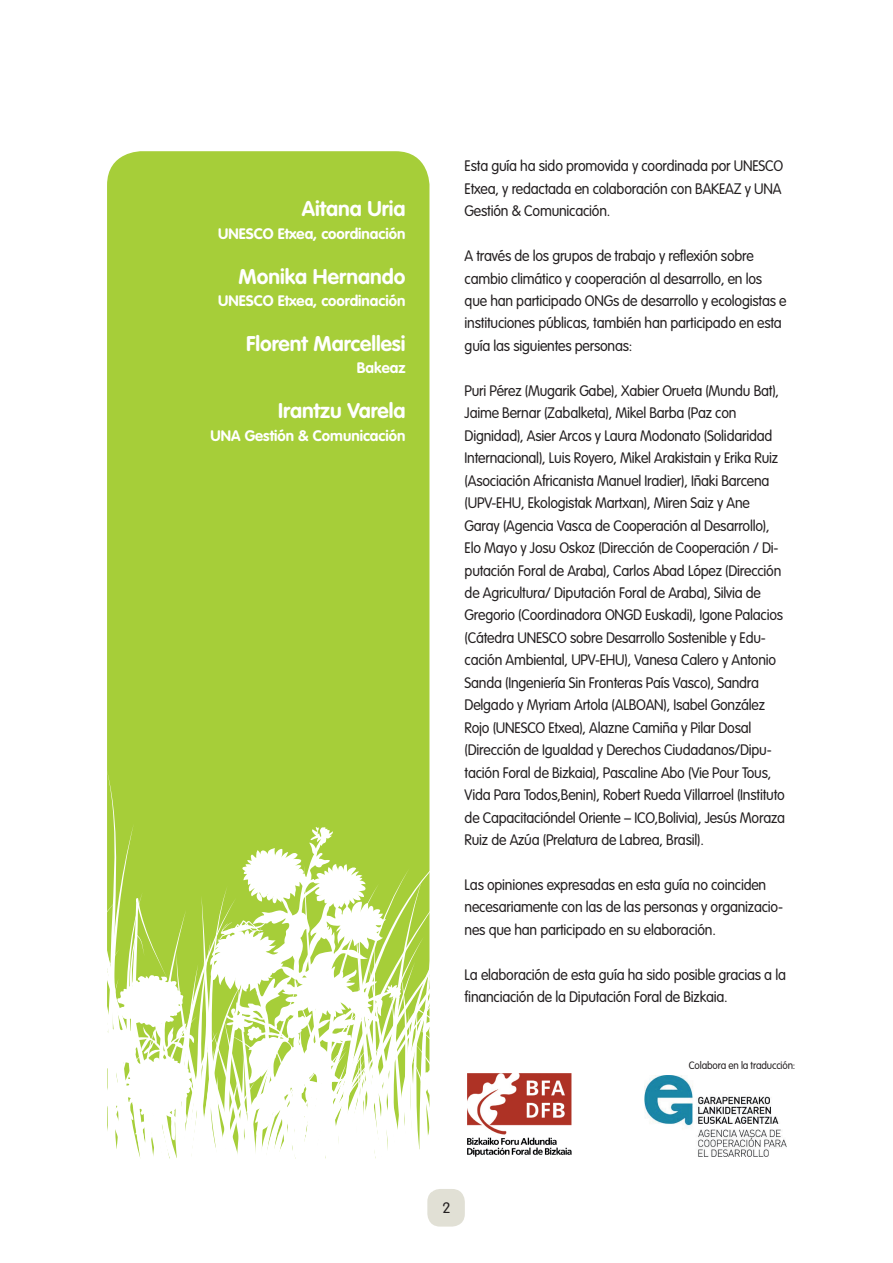
<style>
.page{position:relative;width:893px;height:1263px;background:#fff}
.page>*{position:absolute;margin:0;border:0;box-sizing:border-box;transform-origin:0 0}
.t1{font:700 21px "VAG Rounded Std";color:#fff}
.t2{font:300 15px/22.5px "VAG Rounded Std";letter-spacing:-.015em;color:#231f20;scale:.95 1}
.t3{font:700 15px "VAG Rounded Std";color:#fff}
.t4{font:300 15px "VAG Rounded Std";letter-spacing:-.015em;color:#231f20}
.t5{font:300 10.5px "VAG Rounded Std";letter-spacing:-.015em;color:#231f20;scale:.95 1}
</style>
<div class="page">
<div style="left:427px;top:1189px;width:38px;height:37px;background:#e1e0d5;border-radius:13px"></div>
<div style="left:107px;top:151px;width:322px;height:1007px;background:#a6ce39;border-radius:34px"></div>
<svg style="left:107px;top:748px;width:465px;height:456px"></svg>
<img style="left:468px;top:1073px;width:103px;height:84px">
<img style="left:644px;top:1075px;width:143px;height:82px">
<h1 class="t1" style="left:302px;top:196px;width:105px">Aitana Uria</h1>
<p class="t3" style="left:218px;top:225px;width:189px">UNESCO Etxea, coordinación</p>
<h1 class="t1" style="left:238px;top:264px;width:169px">Monika Hernando</h1>
<p class="t3" style="left:218px;top:292px;width:189px">UNESCO Etxea, coordinación</p>
<h1 class="t1" style="left:246px;top:331px;width:161px">Florent Marcellesi</h1>
<p class="t3" style="left:357px;top:359px;width:50px">Bakeaz</p>
<h1 class="t1" style="left:278px;top:399px;width:129px">Irantzu Varela</h1>
<p class="t3" style="left:211px;top:427px;width:196px">UNA Gestión &amp; Comunicación</p>
<p class="t2" style="left:465px;top:155px;width:337px;text-align:justify">Esta guía ha sido promovida y coordinada por UNESCO Etxea, y redactada en colaboración con BAKEAZ y UNA Gestión &amp; Comunicación.</p>
<p class="t2" style="left:465px;top:245px;width:340px">A través de los grupos de trabajo y reflexión sobre cambio climático y cooperación al desarrollo, en los que han participado ONGs de desarrollo y ecologistas e instituciones públicas, también han participado en esta guía las siguientes personas:</p>
<p class="t2" style="left:465px;top:380px;width:339px">Puri Pérez (Mugarik Gabe), Xabier Orueta (Mundu Bat), Jaime Bernar (Zabalketa), Mikel Barba (Paz con Dignidad), Asier Arcos y Laura Modonato (Solidaridad Internacional), Luis Royero, Mikel Arakistain y Erika Ruiz (Asociación Africanista Manuel Iradier), Iñaki Barcena (UPV-EHU, Ekologistak Martxan), Miren Saiz y Ane Garay (Agencia Vasca de Cooperación al Desarrollo), Elo Mayo y Josu Oskoz (Dirección de Cooperación / Di&shy;putación Foral de Araba), Carlos Abad López (Dirección de Agricultura/ Diputación Foral de Araba), Silvia de Gregorio (Coordinadora ONGD Euskadi), Igone Palacios (Cátedra UNESCO sobre Desarrollo Sostenible y Edu&shy;cación Ambiental, UPV-EHU), Vanesa Calero y Antonio Sanda (Ingeniería Sin Fronteras País Vasco), Sandra Delgado y Myriam Artola (ALBOAN), Isabel González Rojo (UNESCO Etxea), Alazne Camiña y Pilar Dosal (Dirección de Igualdad y Derechos Ciudadanos/Dipu&shy;tación Foral de Bizkaia), Pascaline Abo (Vie Pour Tous, Vida Para Todos,Benin), Robert Rueda Villarroel (Instituto de Capacitacióndel Oriente – ICO,Bolivia), Jesús Moraza Ruiz de Azúa (Prelatura de Labrea, Brasil).</p>
<p class="t2" style="left:465px;top:874px;width:337px">Las opiniones expresadas en esta guía no coinciden necesariamente con las de las personas y organizacio&shy;nes que han participado en su elaboración.</p>
<p class="t2" style="left:465px;top:964px;width:340px">La elaboración de esta guía ha sido posible gracias a la financiación de la Diputación Foral de Bizkaia.</p>
<p class="t5" style="left:689px;top:1060px;width:114px">Colabora en la traducción:</p>
<p class="t4" style="left:442px;top:1199px;width:10px">2</p>
</div>
